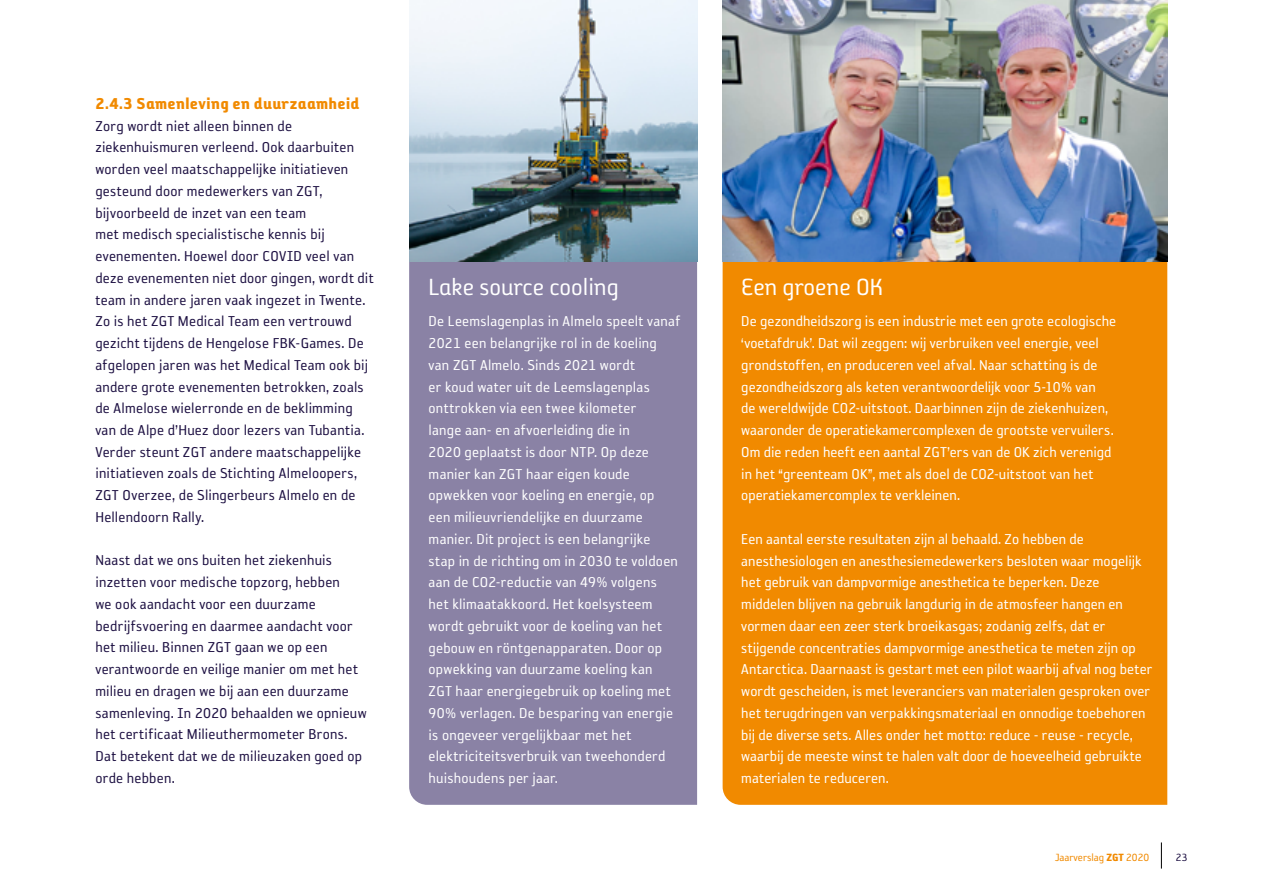
<style>
.page{position:relative;width:1263px;height:893px;background:#fff}
.page>*{position:absolute;margin:0;border:0;box-sizing:border-box;transform-origin:0 0}
.t1{font:27px "Reykjavik Two OT A Gauge";color:#fff}
.t2{font:18px "Reykjavik Two OT D Gauge";letter-spacing:.015em;color:#f18a00}
.t3{font:16.5px/21.8px "Reykjavik One OT A Gauge";letter-spacing:.01em;color:#fff}
.t4{font:16.5px/21.8px "Reykjavik One OT A Gauge";letter-spacing:.015em;color:#1d1042}
.t5{font:12px "Reykjavik One OT A Gauge";color:#f18a00}
.t6{font:12px "Reykjavik One OT A Gauge";color:#1d1042}
.s1{font-family:"Reykjavik One OT D Gauge"}
</style>
<div class="page">
<svg style="left:1161px;top:842px;width:1px;height:27px"></svg>
<div style="left:723px;top:261px;width:444px;height:544px;background:#f18a00"></div>
<div style="left:409px;top:261px;width:288px;height:544px;background:#8a82a5"></div>
<div style="left:429px;top:274px;width:251px;height:525px;background:#8a82a5"></div>
<img style="left:409px;top:0;width:288px;height:261px">
<img style="left:723px;top:0;width:444px;height:261px">
<p class="t2" style="left:95px;top:94px;width:265px">2.4.3 Samenleving en duurzaamheid</p>
<p class="t4" style="left:95px;top:115px;width:280px">Zorg wordt niet alleen binnen de ziekenhuismuren verleend. Ook daarbuiten worden veel maatschappelijke initiatieven gesteund door medewerkers van ZGT, bijvoorbeeld de inzet van een team<br>met medisch specialistische kennis bij evenementen. Hoewel door COVID veel van deze evenementen niet door gingen, wordt dit team in andere jaren vaak ingezet in Twente.<br>Zo is het ZGT Medical Team een vertrouwd gezicht tijdens de Hengelose FBK-Games. De afgelopen jaren was het Medical Team ook bij andere grote evenementen betrokken, zoals de Almelose wielerronde en de beklimming van de Alpe d’Huez door lezers van Tubantia.<br>Verder steunt ZGT andere maatschappelijke initiatieven zoals de Stichting Almeloopers, ZGT Overzee, de Slingerbeurs Almelo en de Hellendoorn Rally.</p>
<p class="t4" style="left:95px;top:550px;width:273px">Naast dat we ons buiten het ziekenhuis inzetten voor medische topzorg, hebben<br>we ook aandacht voor een duurzame bedrijfsvoering en daarmee aandacht voor het milieu. Binnen ZGT gaan we op een verantwoorde en veilige manier om met het milieu en dragen we bij aan een duurzame samenleving. In 2020 behaalden we opnieuw het certificaat Milieuthermometer Brons.<br>Dat betekent dat we de milieuzaken goed op orde hebben.</p>
<h1 class="t1" style="left:429px;top:273px;width:192px">Lake source cooling</h1>
<p class="t3" style="left:429px;top:311px;width:253px">De Leemslagenplas in Almelo speelt vanaf 2021 een belangrijke rol in de koeling van ZGT Almelo. Sinds 2021 wordt<br>er koud water uit de Leemslagenplas onttrokken via een twee kilometer<br>lange aan- en afvoerleiding die in<br>2020 geplaatst is door NTP. Op deze manier kan ZGT haar eigen koude opwekken voor koeling en energie, op een milieuvriendelijke en duurzame manier. Dit project is een belangrijke stap in de richting om in 2030 te voldoen aan de CO2-reductie van 49% volgens het klimaatakkoord. Het koelsysteem wordt gebruikt voor de koeling van het gebouw en röntgenapparaten. Door op opwekking van duurzame koeling kan<br>ZGT haar energiegebruik op koeling met 90% verlagen. De besparing van energie is ongeveer vergelijkbaar met het elektriciteitsverbruik van tweehonderd huishoudens per jaar.</p>
<h1 class="t1" style="left:741px;top:273px;width:143px">Een groene OK</h1>
<p class="t3" style="left:741px;top:311px;width:376px">De gezondheidszorg is een industrie met een grote ecologische ‘voetafdruk’. Dat wil zeggen: wij verbruiken veel energie, veel grondstoffen, en produceren veel afval. Naar schatting is de gezondheidszorg als keten verantwoordelijk voor 5-10% van<br>de wereldwijde CO2-uitstoot. Daarbinnen zijn de ziekenhuizen, waaronder de operatiekamercomplexen de grootste vervuilers.<br>Om die reden heeft een aantal ZGT’ers van de OK zich verenigd in het “greenteam OK”, met als doel de CO2-uitstoot van het operatiekamercomplex te verkleinen.</p>
<p class="t3" style="left:741px;top:528px;width:412px">Een aantal eerste resultaten zijn al behaald. Zo hebben de anesthesiologen en anesthesiemedewerkers besloten waar mogelijk het gebruik van dampvormige anesthetica te beperken. Deze middelen blijven na gebruik langdurig in de atmosfeer hangen en vormen daar een zeer sterk broeikasgas; zodanig zelfs, dat er stijgende concentraties dampvormige anesthetica te meten zijn op Antarctica. Daarnaast is gestart met een pilot waarbij afval nog beter wordt gescheiden, is met leveranciers van materialen gesproken over het terugdringen van verpakkingsmateriaal en onnodige toebehoren bij de diverse sets. Alles onder het motto: reduce - reuse - recycle, waarbij de meeste winst te halen valt door de hoeveelheid gebruikte materialen te reduceren.</p>
<p class="t5" style="left:1055px;top:851px;width:96px">Jaarverslag <span class="s1">ZGT</span> 2020</p>
<p class="t6" style="left:1176px;top:851px;width:13px">23</p>
</div>
